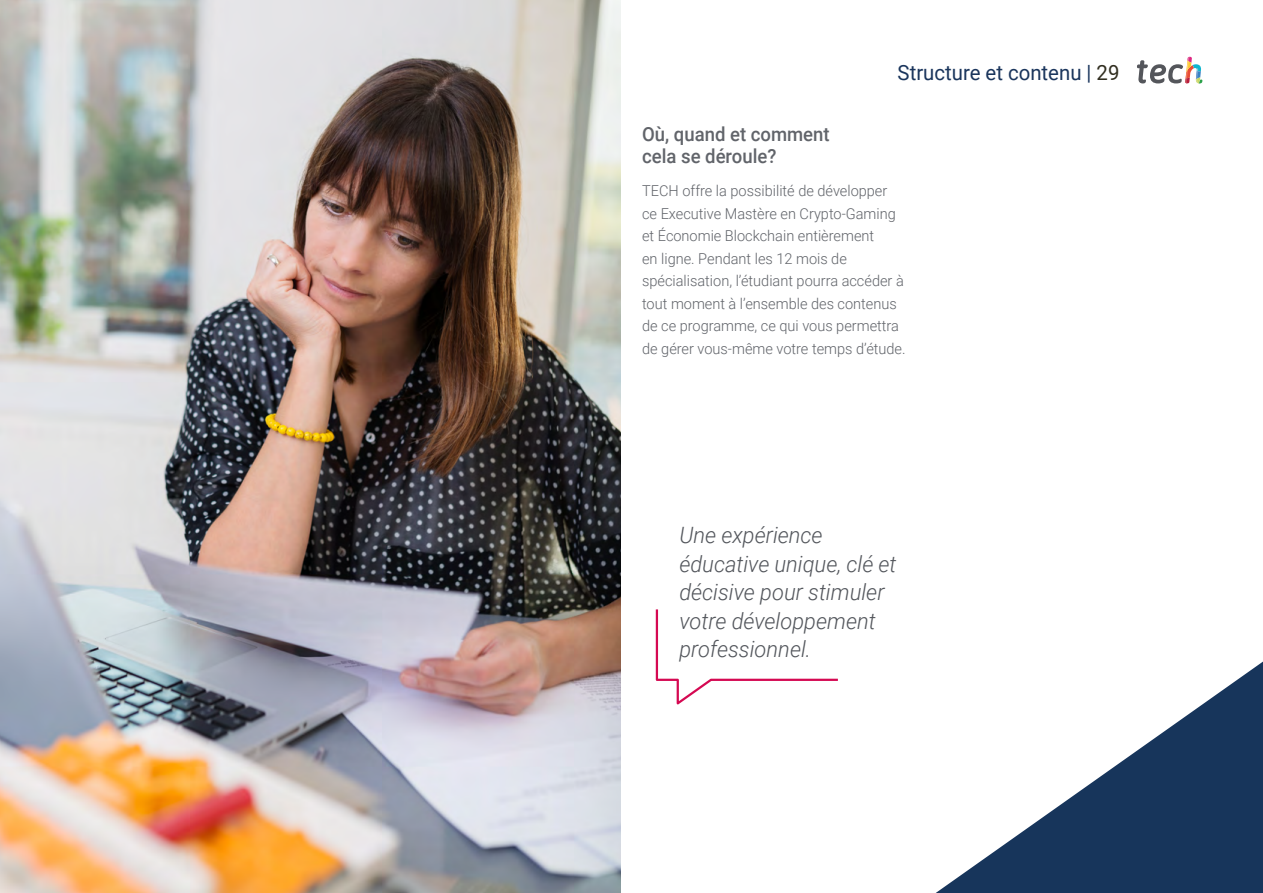
<style>
.page{position:relative;width:1263px;height:893px;background:#fff}
.page>*{position:absolute;margin:0;border:0;box-sizing:border-box;transform-origin:0 0}
.t1{font:italic 300 22.5px/28.5px "Roboto";color:#52555b}
.t2{font:21px "Roboto";color:#1a355c}
.t3{font:500 19.5px/22.5px "Roboto";color:#61646a;scale:.95 1}
.t4{font:300 15px/22.5px "Roboto";color:#61646a}
.s1{color:#312e20}
</style>
<div class="page">
<img style="left:0;top:0;width:621px;height:893px">
<svg style="left:1137px;top:57px;width:65px;height:27px"></svg>
<svg style="left:655px;top:609px;width:183px;height:96px"></svg>
<svg style="left:936px;top:661px;width:327px;height:232px"></svg>
<h3 class="t3" style="left:642px;top:122px;width:199px">Où, quand et comment cela se déroule?</h3>
<h2 class="t2" style="left:898px;top:57px;width:223px">Structure et contenu | <span class="s1">29</span></h2>
<p class="t4" style="left:642px;top:179px;width:265px">TECH offre la possibilité de développer ce Executive Mastère en Crypto-Gaming et Économie Blockchain entièrement<br>en ligne. Pendant les 12 mois de spécialisation, l’étudiant pourra accéder à tout moment à l’ensemble des contenus de ce programme, ce qui vous permettra de gérer vous-même votre temps d’étude.</p>
<h1 class="t1" style="left:679px;top:520px;width:218px">Une expérience éducative unique, clé et décisive pour stimuler votre développement professionnel.</h1>
</div>
